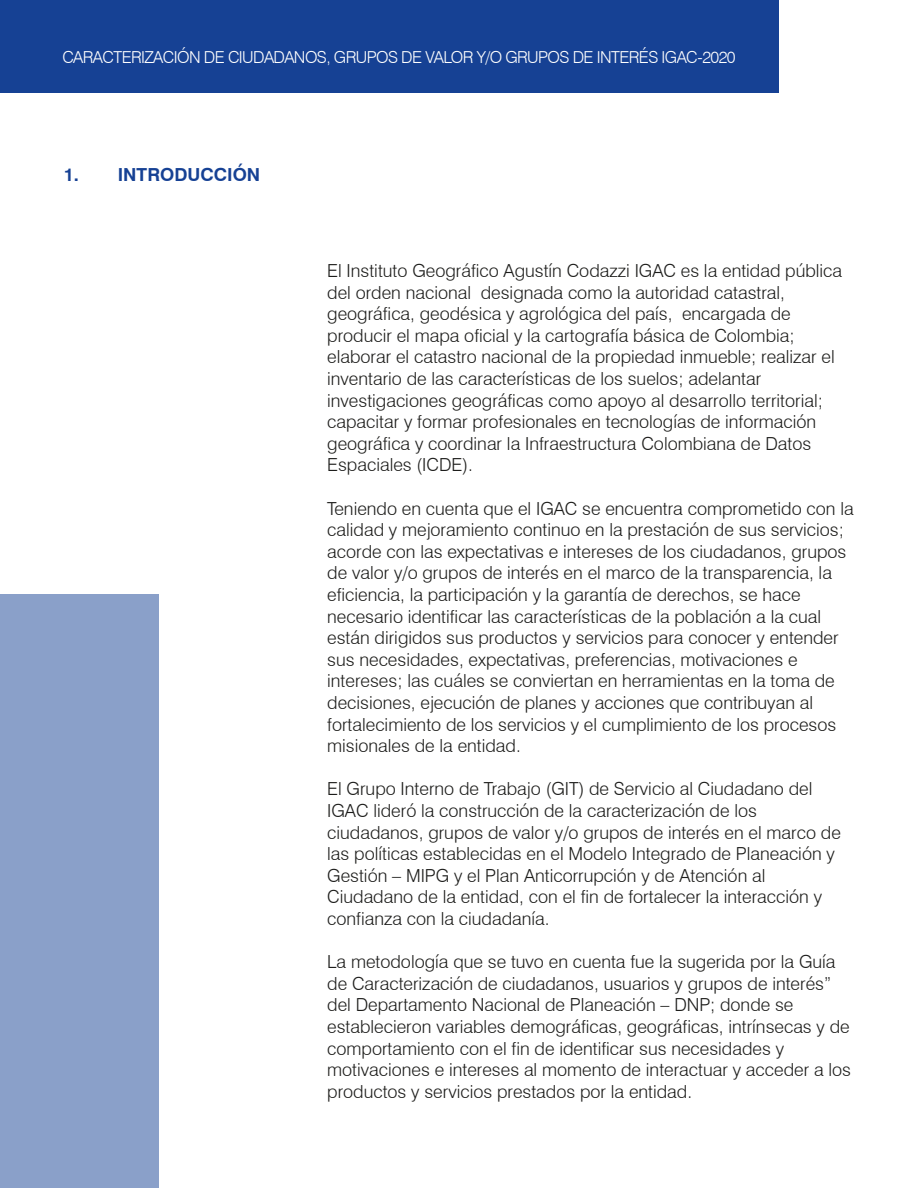
<style>
.page{position:relative;width:918px;height:1188px;background:#fff}
.page>*{position:absolute;margin:0;border:0;box-sizing:border-box;transform-origin:0 0}
.t1{font:300 18px/21.6px "Swiss 721 BT";color:#1d1d1b}
.t2{font:700 18px "Swiss 721 BT";color:#164194}
.t3{font:300 16.5px "Swiss 721 BT";letter-spacing:-.035em;color:#fff}
</style>
<div class="page">
<div style="left:0;top:0;width:779px;height:92px;background:#164194"></div>
<div style="left:0;top:594px;width:159px;height:594px;background:#8aa0c9"></div>
<p class="t3" style="left:62px;top:47px;width:675px">CARACTERIZACIÓN DE CIUDADANOS, GRUPOS DE VALOR Y/O GRUPOS DE INTERÉS IGAC-2020</p>
<p class="t2" style="left:64px;top:164px;width:198px">1. INTRODUCCIÓN</p>
<p class="t1" style="left:327px;top:260px;width:516px">El Instituto Geográfico Agustín Codazzi IGAC es la entidad pública del orden nacional designada como la autoridad catastral, geográfica, geodésica y agrológica del país, encargada de producir el mapa oficial y la cartografía básica de Colombia; elaborar el catastro nacional de la propiedad inmueble; realizar el inventario de las características de los suelos; adelantar investigaciones geográficas como apoyo al desarrollo territorial; capacitar y formar profesionales en tecnologías de información geográfica y coordinar la Infraestructura Colombiana de Datos Espaciales (ICDE).</p>
<p class="t1" style="left:327px;top:497px;width:528px">Teniendo en cuenta que el IGAC se encuentra comprometido con la calidad y mejoramiento continuo en la prestación de sus servicios; acorde con las expectativas e intereses de los ciudadanos, grupos de valor y/o grupos de interés en el marco de la transparencia, la eficiencia, la participación y la garantía de derechos, se hace necesario identificar las características de la población a la cual están dirigidos sus productos y servicios para conocer y entender sus necesidades, expectativas, preferencias, motivaciones e intereses; las cuáles se conviertan en herramientas en la toma de decisiones, ejecución de planes y acciones que contribuyan al fortalecimiento de los servicios y el cumplimiento de los procesos misionales de la entidad.</p>
<p class="t1" style="left:327px;top:778px;width:515px">El Grupo Interno de Trabajo (GIT) de Servicio al Ciudadano del IGAC lideró la construcción de la caracterización de los ciudadanos, grupos de valor y/o grupos de interés en el marco de las políticas establecidas en el Modelo Integrado de Planeación y Gestión – MIPG y el Plan Anticorrupción y de Atención al Ciudadano de la entidad, con el fin de fortalecer la interacción y confianza con la ciudadanía.</p>
<p class="t1" style="left:327px;top:951px;width:525px">La metodología que se tuvo en cuenta fue la sugerida por la Guía de Caracterización de ciudadanos, usuarios y grupos de interés” del Departamento Nacional de Planeación – DNP; donde se establecieron variables demográficas, geográficas, intrínsecas y de comportamiento con el fin de identificar sus necesidades y motivaciones e intereses al momento de interactuar y acceder a los productos y servicios prestados por la entidad.</p>
</div>
